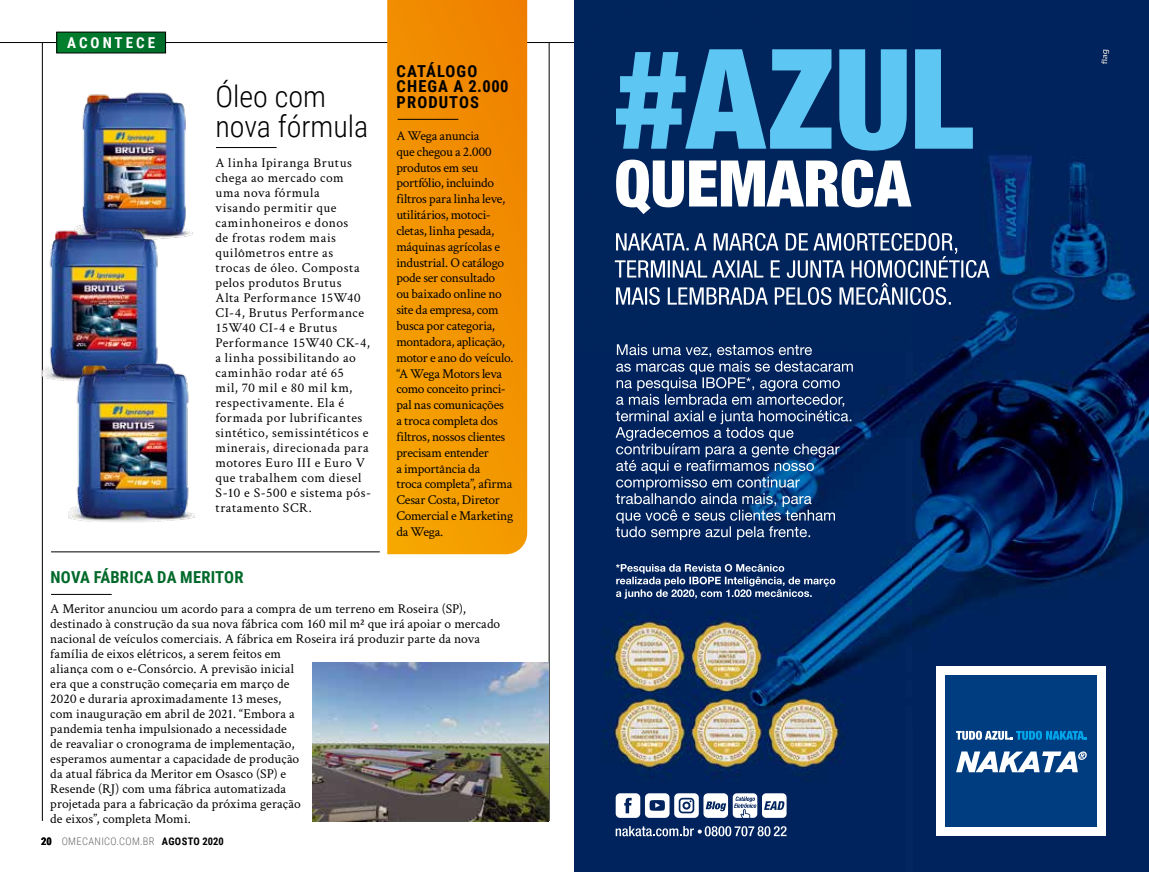
<style>
.page{position:relative;width:1149px;height:872px;background:#fff}
.page>*{position:absolute;margin:0;border:0;box-sizing:border-box;transform-origin:0 0}
.t1{font:300 30px/30px "Roboto Condensed";color:#000}
.t2{font:700 16.5px/15.8px "Roboto Condensed";letter-spacing:.065em;color:#000001}
.t3{font:700 16.5px "Roboto Condensed";letter-spacing:.015em;color:#00692a}
.t4{font:700 15px "Roboto Condensed";letter-spacing:.2em;color:#fff}
.t5{font:13.5px/15px "Crimson Text";letter-spacing:.01em;color:#000}
.t6{font:13.5px/15px "Crimson Text";letter-spacing:.04em;color:#000}
.t7{font:13.5px/15.9px "Crimson Text";letter-spacing:-.02em;color:#000}
.t8{font:300 10.5px "Roboto Condensed";letter-spacing:.035em;color:#68676c}
.s1{font-weight:700;color:#000}
</style>
<div class="page">
<hr style="left:42px;top:43px;width:1px;height:778px;background:#000">
<img style="left:78px;top:92px;width:115px;height:147px">
<hr style="left:548px;top:42px;width:1px;height:779px;background:#000">
<hr style="left:0;top:42px;width:574px;height:1px;background:#000">
<hr style="left:51px;top:551px;width:328px;height:1px;background:#000">
<div style="left:57px;top:32px;width:108px;height:21px;background:#00772c"></div>
<div style="left:57px;top:32px;width:109px;height:21px;border:1px solid #000"></div>
<svg style="left:387px;top:0;width:140px;height:554px"></svg>
<hr style="left:397px;top:119px;width:61px;height:1px;background:#000">
<hr style="left:51px;top:594px;width:61px;height:1px;background:#000">
<img style="left:313px;top:662px;width:236px;height:159px">
<hr style="left:216px;top:147px;width:60px;height:1px;background:#000">
<img style="left:41px;top:226px;width:123px;height:156px">
<img style="left:66px;top:363px;width:129px;height:159px">
<img style="left:574px;top:0;width:574px;height:872px">
<svg style="left:615px;top:793px;width:171px;height:25px"></svg>
<svg style="left:615px;top:826px;width:171px;height:10px"></svg>
<svg style="left:615px;top:564px;width:220px;height:35px"></svg>
<svg style="left:616px;top:160px;width:295px;height:54px"></svg>
<svg style="left:615px;top:49px;width:357px;height:102px"></svg>
<div style="left:936px;top:666px;width:169px;height:170px;background:#fff"></div>
<div style="left:945px;top:675px;width:151px;height:152px;background:#003d80"></div>
<svg style="left:956px;top:730px;width:130px;height:10px"></svg>
<svg style="left:956px;top:751px;width:130px;height:21px"></svg>
<svg style="left:615px;top:344px;width:237px;height:196px"></svg>
<svg style="left:614px;top:233px;width:375px;height:72px"></svg>
<svg style="left:1101px;top:50px;width:7px;height:14px"></svg>
<p class="t4" style="left:67px;top:32px;width:89px">ACONTECE</p>
<h1 class="t1" style="left:215px;top:80px;width:154px">Óleo com nova fórmula</h1>
<p class="t6" style="left:215px;top:155px;width:157px">A linha Ipiranga Brutus chega ao mercado com uma nova fórmula<br>visando permitir que caminhoneiros e donos<br>de frotas rodem mais quilômetros entre as trocas de óleo. Composta pelos produtos Brutus<br>Alta Performance 15W40<br>CI-4, Brutus Performance<br>15W40 CI-4 e Brutus<br>Performance 15W40 CK-4, a linha possibilitando ao caminhão rodar até 65<br>mil, 70 mil e 80 mil km, respectivamente. Ela é formada por lubrificantes sintético, semissintéticos e minerais, direcionada para motores Euro III e Euro V que trabalhem com diesel<br>S-10 e S-500 e sistema pós&shy;tratamento SCR.</p>
<p class="t2" style="left:396px;top:62px;width:113px">CATÁLOGO<br>CHEGA A 2.000<br>PRODUTOS</p>
<p class="t7" style="left:396px;top:127px;width:119px">A Wega anuncia<br>que chegou a 2.000 produtos em seu portfólio, incluindo filtros para linha leve, utilitários, motoci&shy;cletas, linha pesada, máquinas agrícolas e industrial. O catálogo pode ser consultado<br>ou baixado online no site da empresa, com busca por categoria, montadora, aplicação, motor e ano do veículo. “A Wega Motors leva como conceito princi&shy;pal nas comunicações<br>a troca completa dos filtros, nossos clientes precisam entender<br>a importância da<br>troca completa”, afirma<br>Cesar Costa, Diretor<br>Comercial e Marketing da Wega.</p>
<p class="t3" style="left:51px;top:566px;width:194px">NOVA FÁBRICA DA MERITOR</p>
<p class="t5" style="left:50px;top:601px;width:451px">A Meritor anunciou um acordo para a compra de um terreno em Roseira (SP), destinado à construção da sua nova fábrica com 160 mil m² que irá apoiar o mercado nacional de veículos comerciais. A fábrica em Roseira irá produzir parte da nova família de eixos elétricos, a serem feitos em<br>aliança com o e-Consórcio. A previsão inicial<br>era que a construção começaria em março de<br>2020 e duraria aproximadamente 13 meses,<br>com inauguração em abril de 2021. “Embora a<br>pandemia tenha impulsionado a necessidade<br>de reavaliar o cronograma de implementação,<br>esperamos aumentar a capacidade de produção<br>da atual fábrica da Meritor em Osasco (SP) e<br>Resende (RJ) com uma fábrica automatizada<br>projetada para a fabricação da próxima geração<br>de eixos”, completa Momi.</p>
<p class="t8" style="left:41px;top:834px;width:184px"><span class="s1">20</span> OMECANICO.COM.BR <span class="s1">AGOSTO 2020</span></p>
</div>
